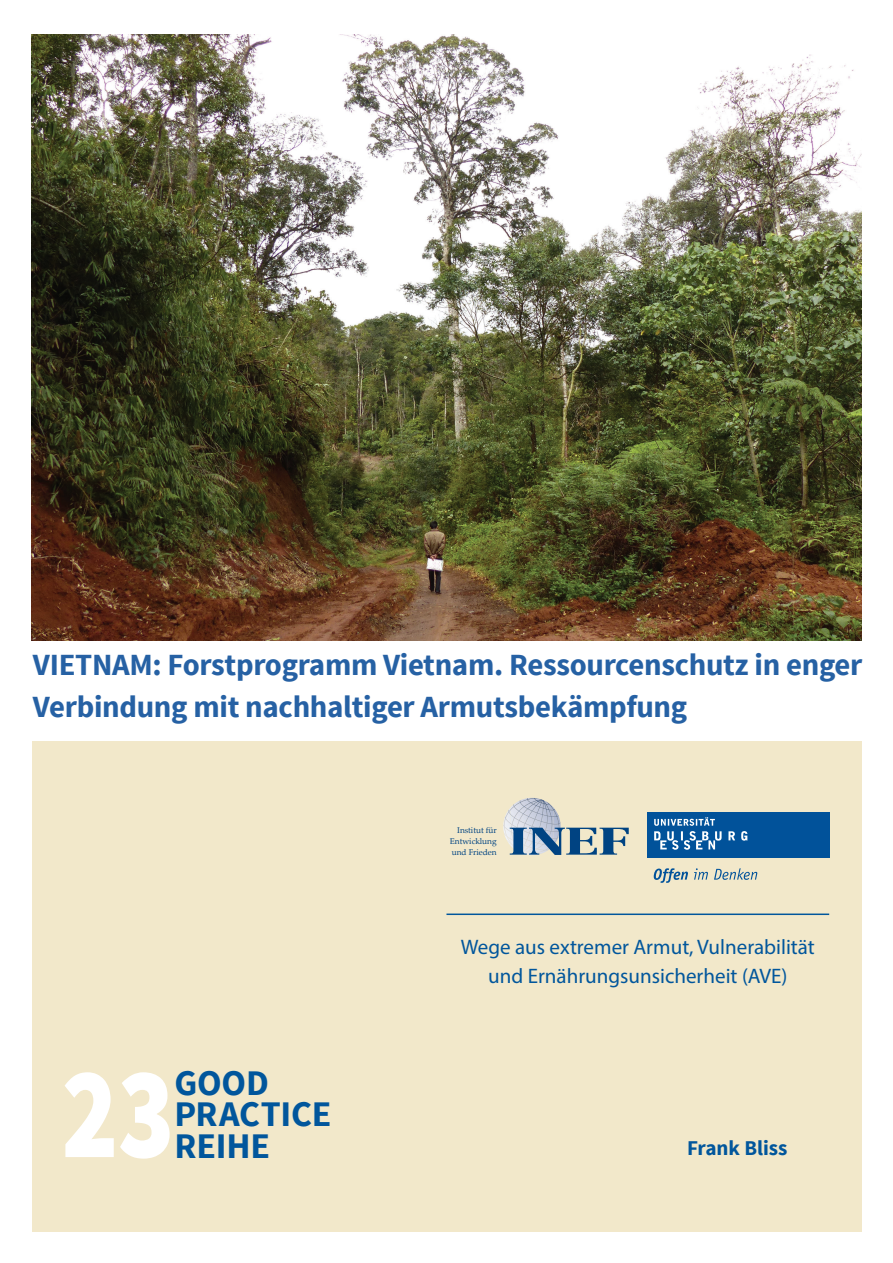
<style>
.page{position:relative;width:893px;height:1263px;background:#fff}
.page>*{position:absolute;margin:0;border:0;box-sizing:border-box;transform-origin:0 0}
.t1{font:900 131.25px "Source Sans Pro";color:#fff;scale:.8 1}
.t2{font:700 36px/31.5px "Source Sans Pro";letter-spacing:-.005em;color:#01569c}
.t3{font:700 30.75px/42px "Source Sans Pro";letter-spacing:-.01em;color:#2661a4}
.t4{font:21px/28.5px "Myriad Pro";color:#01569c;text-align:center}
.t5{font:700 21px "Source Sans Pro";color:#01569c}
.t6{font:8.25px/10.6px "Palatino Linotype";letter-spacing:-.005em;color:#004382;text-align:justify}
</style>
<div class="page">
<div style="left:32px;top:741px;width:829px;height:490px;background:#f2e8ca"></div>
<img style="left:545px;top:801px;width:4px;height:10px">
<img style="left:510px;top:798px;width:35px;height:30px">
<img style="left:503px;top:809px;width:7px;height:35px">
<img style="left:553px;top:809px;width:7px;height:19px">
<svg style="left:510px;top:828px;width:119px;height:27px"></svg>
<svg style="left:654px;top:868px;width:34px;height:15px"></svg>
<svg style="left:694px;top:868px;width:14px;height:12px"></svg>
<svg style="left:714px;top:868px;width:43px;height:12px"></svg>
<div style="left:647px;top:812px;width:182px;height:46px;background:#01529a"></div>
<svg style="left:654px;top:817px;width:93px;height:33px"></svg>
<hr style="left:446px;top:913px;width:383px;height:2px;background:#01569c">
<img style="left:32px;top:35px;width:829px;height:605px">
<p class="t3" style="left:33px;top:645px;width:831px">VIETNAM: Forstprogramm Vietnam. Ressourcenschutz in enger<br>Verbindung mit nachhaltiger Armutsbekämpfung</p>
<p class="t6" style="left:450px;top:825px;width:48px;text-indent:7px">Institut für Entwicklung und Frieden</p>
<p class="t2" style="left:174px;top:1068px;width:159px">GOOD<br>PRACTICE</p>
<h1 class="t1" style="left:62px;top:1028px;width:143px">23</h1>
<p class="t2" style="left:174px;top:1131px;width:97px">REIHE</p>
<p class="t4" style="left:461px;top:932px;width:356px">Wege aus extremer Armut, Vulnerabilität und Ernährungsunsicherheit (AVE)</p>
<p class="t5" style="left:687px;top:1134px;width:102px">Frank Bliss</p>
</div>
